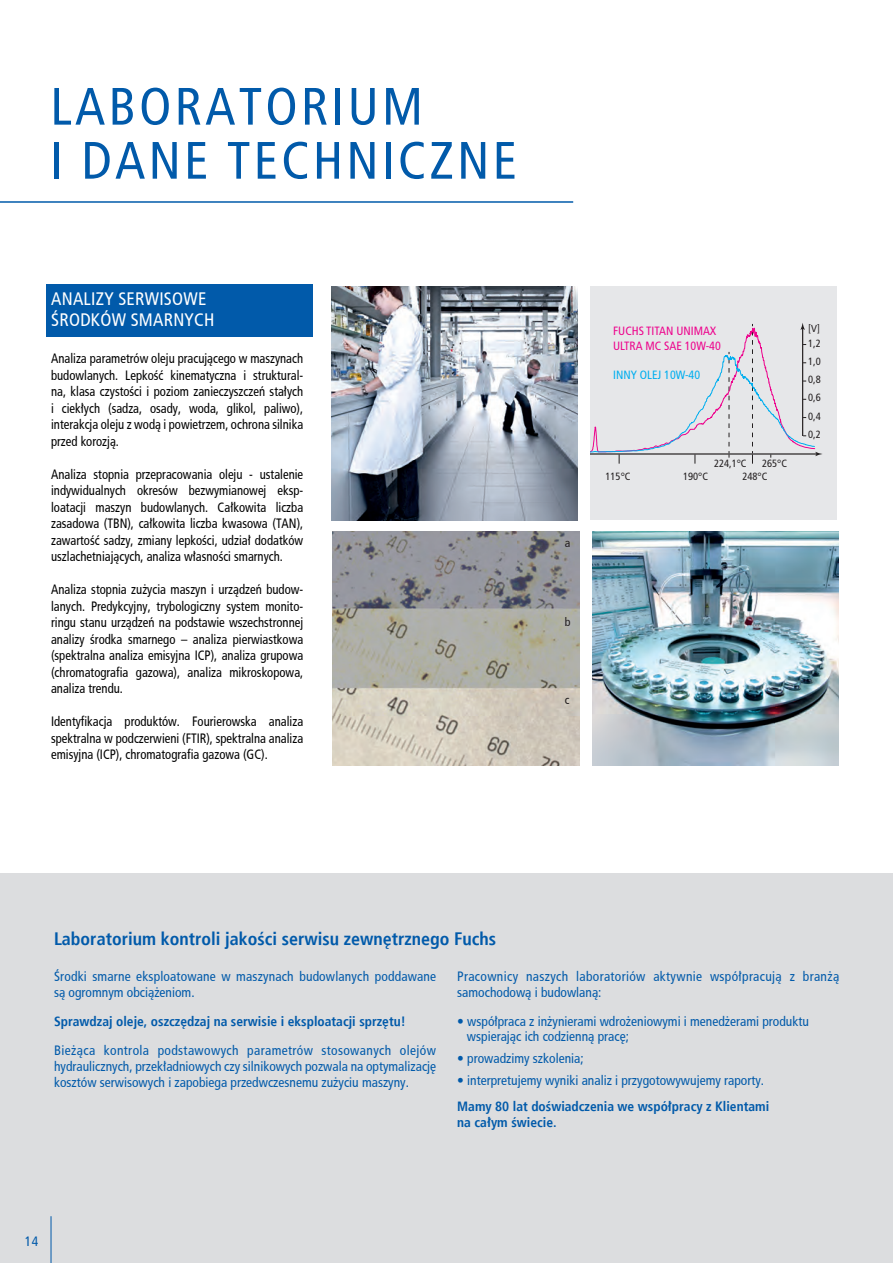
<style>
.page{position:relative;width:893px;height:1263px;background:#fff}
.page>*{position:absolute;margin:0;border:0;box-sizing:border-box;transform-origin:0 0}
.t1{font:52.5px "Frutiger Regular Condensed PL";letter-spacing:.065em;color:#015aaa}
.Subheadline{font:18px "Frutiger Bold Condensed PL";color:#015aaa}
.t2{font:18px "Frutiger Regular Condensed PL";letter-spacing:.015em;color:#fff}
.t3{font:13.5px/16.5px "Frutiger Regular Condensed PL";color:#000001;text-align:justify;scale:.94 1}
.IS_9_13_Copy{font:13.5px/16.2px "Frutiger Regular Condensed PL";color:#015aaa}
.IS_9_13_Copy-2{font:13.5px "Frutiger Bold Condensed PL";color:#015aaa}
.IS_9_13_Copy-3{font:13.5px/16.2px "Frutiger Regular Condensed PL";letter-spacing:.025em;color:#015aaa}
.Seitenzahl_links{font:13.5px "Frutiger Regular Condensed PL";color:#015aaa}
.t4{font:12px/14.4px "Frutiger Regular Condensed PL";color:#ed028c}
.t5{font:12px "Frutiger Regular Condensed PL";color:#00aeef}
.TAB_Copy_8_10_cond{font:12px "Frutiger Regular Condensed PL";color:#231f20}
.t6{font:10.5px/18.3px "Frutiger Regular Condensed PL";color:#231f20;text-align:justify}
.s1{font-family:"Myriad Pro"}
</style>
<div class="page">
<div style="left:46px;top:284px;width:266px;height:52px;background:#015aaa"></div>
<div style="left:0;top:874px;width:893px;height:389px;background:#dcdddf"></div>
<hr style="left:51px;top:1216px;width:1px;height:47px;background:#015aaa">
<hr style="left:0;top:201px;width:573px;height:2px;background:#015aaa">
<div style="left:590px;top:286px;width:247px;height:234px;background:#e6e7e9"></div>
<img style="left:333px;top:532px;width:246px;height:234px">
<svg style="left:590px;top:323px;width:232px;height:141px"></svg>
<img style="left:592px;top:532px;width:247px;height:234px">
<img style="left:332px;top:286px;width:245px;height:234px">
<p class="t1" style="left:50px;top:76px;width:374px">LABORATORIUM</p>
<p class="t1" style="left:50px;top:130px;width:468px">I DANE TECHNICZNE</p>
<p class="t2" style="left:51px;top:288px;width:157px">ANALIZY SERWISOWE</p>
<p class="t2" style="left:51px;top:309px;width:165px">ŚRODKÓW SMARNYCH</p>
<p class="t3" style="left:51px;top:350px;width:270px">Analiza parametrów oleju pracującego w maszynach budowlanych. Lepkość kinematyczna i struktural&shy;na, klasa czystości i poziom zanieczyszczeń stałych i ciekłych (sadza, osady, woda, glikol, paliwo), interakcja oleju z wodą i powietrzem, ochrona silnika przed korozją.</p>
<p class="t3" style="left:51px;top:466px;width:270px">Analiza stopnia przepracowania oleju - ustalenie indywidualnych okresów bezwymianowej eksp&shy;loatacji maszyn budowlanych. Całkowita liczba zasadowa (TBN), całkowita liczba kwasowa (TAN), zawartość sadzy, zmiany lepkości, udział dodatków uszlachetniających, analiza własności smarnych.</p>
<p class="t3" style="left:51px;top:581px;width:270px">Analiza stopnia zużycia maszyn i urządzeń budow&shy;lanych. Predykcyjny, trybologiczny system monito&shy;ringu stanu urządzeń na podstawie wszechstronnej analizy środka smarnego – analiza pierwiastkowa (spektralna analiza emisyjna ICP), analiza grupowa (chromatografia gazowa), analiza mikroskopowa, analiza trendu.</p>
<p class="t3" style="left:51px;top:713px;width:270px">Identyfikacja produktów. Fourierowska analiza spektralna w podczerwieni (FTIR), spektralna analiza emisyjna (ICP), chromatografia gazowa (GC).</p>
<p class="TAB_Copy_8_10_cond" style="left:565px;top:536px;width:7px">a</p>
<p class="TAB_Copy_8_10_cond" style="left:565px;top:615px;width:7px">b</p>
<p class="TAB_Copy_8_10_cond" style="left:565px;top:693px;width:6px">c</p>
<p class="t4" style="left:613px;top:324px;width:109px">FUCHS TITAN UNIMAX<br>ULTRA MC SAE 10W-40</p>
<p class="t5" style="left:613px;top:368px;width:89px">INNY OLEJ 10W-40</p>
<p class="t6" style="left:714px;top:455px;width:34px">224,1°C</p>
<p class="t6" style="left:742px;top:458px;width:46px;line-height:12.3px;text-indent:20px">265°C<br>248°C</p>
<p class="t6" style="left:606px;top:467px;width:26px">115°C</p>
<p class="t6" style="left:683px;top:467px;width:26px">190°C</p>
<p class="t6" style="left:808px;top:319px;width:13px">[<span class="s1">V</span>]</p>
<p class="t6" style="left:808px;top:334px;width:14px">1,2<br>1,0<br>0,8<br>0,6<br>0,4<br>0,2</p>
<p class="Subheadline" style="left:54px;top:928px;width:444px">Laboratorium kontroli jakości serwisu zewnętrznego Fuchs</p>
<p class="IS_9_13_Copy" style="left:54px;top:968px;width:384px">Środki smarne eksploatowane w maszynach budowlanych poddawane są ogromnym obciążeniom.</p>
<p class="IS_9_13_Copy-2" style="left:54px;top:1013px;width:353px">Sprawdzaj oleje, oszczędzaj na serwisie i eksploatacji sprzętu!</p>
<p class="IS_9_13_Copy" style="left:54px;top:1042px;width:384px;text-align:justify">Bieżąca kontrola podstawowych parametrów stosowanych olejów hydraulicznych, przekładniowych czy silnikowych pozwala na optymalizację kosztów serwisowych i zapobiega przedwczesnemu zużyciu maszyny.</p>
<p class="IS_9_13_Copy-3" style="left:457px;top:968px;width:383px">Pracownicy naszych laboratoriów aktywnie współpracują z branżą samochodową i budowlaną:</p>
<p class="IS_9_13_Copy" style="left:457px;top:1013px;width:353px">• współpraca z inżynierami wdrożeniowymi i menedżerami produktu</p>
<p class="IS_9_13_Copy" style="left:467px;top:1029px;width:163px">wspierając ich codzienną pracę;</p>
<p class="IS_9_13_Copy" style="left:457px;top:1050px;width:128px">• prowadzimy szkolenia;</p>
<p class="IS_9_13_Copy" style="left:457px;top:1072px;width:308px">• interpretujemy wyniki analiz i przygotowywujemy raporty.</p>
<p class="IS_9_13_Copy-2" style="left:457px;top:1098px;width:313px">Mamy 80 lat doświadczenia we współpracy z Klientami</p>
<p class="IS_9_13_Copy-2" style="left:457px;top:1114px;width:101px">na całym świecie.</p>
<p class="Seitenzahl_links" style="left:25px;top:1233px;width:15px">14</p>
</div>
